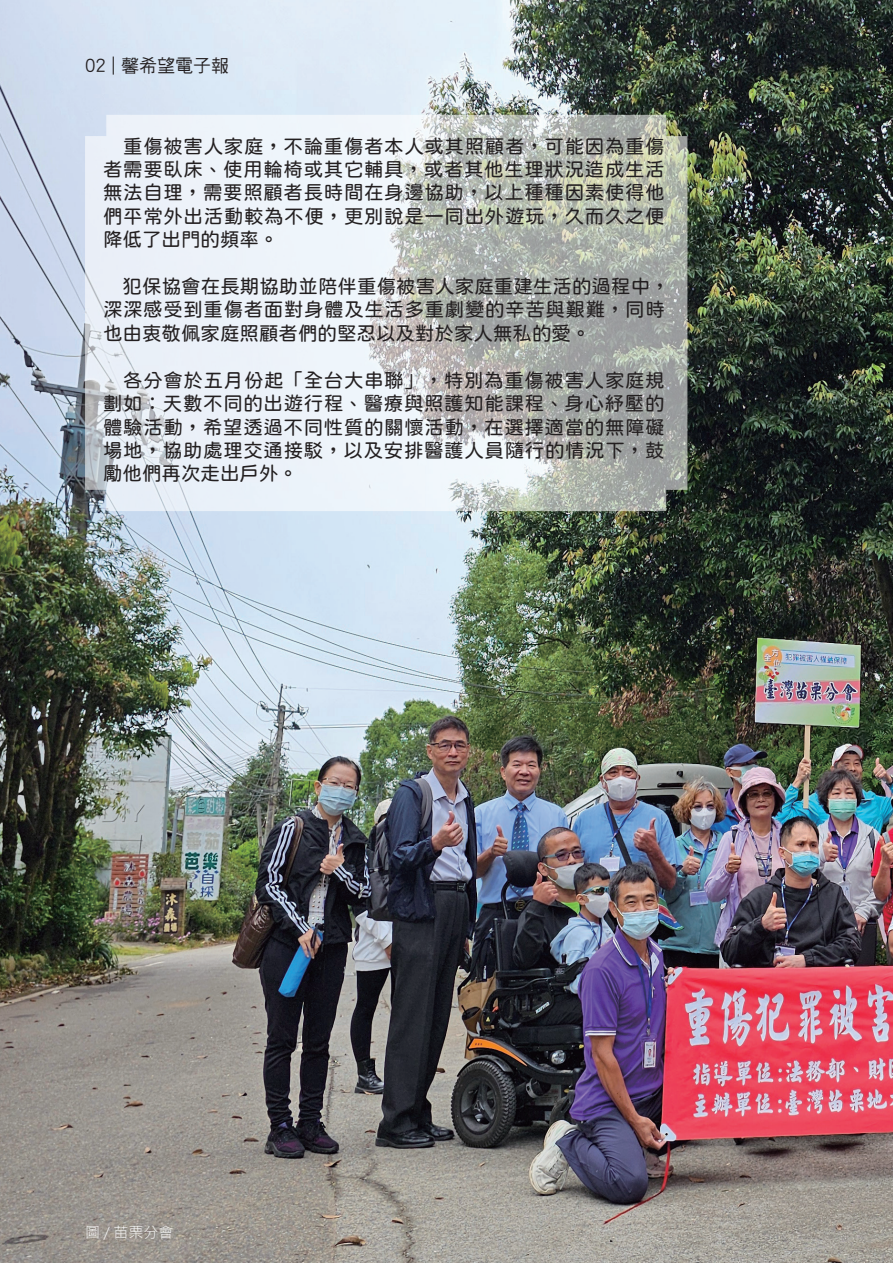
<style>
.page{position:relative;width:893px;height:1263px;background:#fff}
.page>*{position:absolute;margin:0;border:0;box-sizing:border-box;transform-origin:0 0}
.t1{font:19.5px/23.4px "jf openhuninn 2.0";letter-spacing:.03em;color:#231f20;text-align:justify}
.t2{font:19.5px/23.4px "jf openhuninn 2.0";color:#231f20}
.t3{font:18px "DF Hei W5 WINP BF";color:#231f20}
.t4{font:300 15px "Microsoft Jheng Hei";color:#fff}
</style>
<div class="page">
<img style="left:0;top:0;width:893px;height:1263px">
<svg style="left:85px;top:115px;width:602px;height:396px;fill:#e9eff7"></svg>
<p class="t3" style="left:85px;top:56px;width:146px">02 | 馨希望電子報</p>
<p class="t1" style="left:103px;top:134px;width:563px">　重傷被害人家庭，不論重傷者本人或其照顧者，可能因為重傷者需要臥床、使用輪椅或其它輔具，或者其他生理狀況造成生活無法自理，需要照顧者長時間在身邊協助，以上種種因素使得他們平常外出活動較為不便，更別說是一同出外遊玩，久而久之便降低了出門的頻率。</p>
<p class="t2" style="left:103px;top:274px;width:568px">　犯保協會在長期協助並陪伴重傷被害人家庭重建生活的過程中，深深感受到重傷者面對身體及生活多重劇變的辛苦與艱難，同時也由衷敬佩家庭照顧者們的堅忍以及對於家人無私的愛。</p>
<p class="t1" style="left:103px;top:368px;width:563px">　各分會於五月份起「全台大串聯」，特別為重傷被害人家庭規劃如：天數不同的出遊行程、醫療與照護知能課程、身心紓壓的體驗活動，希望透過不同性質的關懷活動，在選擇適當的無障礙場地，協助處理交通接駁，以及安排醫護人員隨行的情況下，鼓勵他們再次走出戶外。</p>
<p class="t4" style="left:85px;top:1223px;width:90px">圖 / 苗栗分會</p>
</div>
